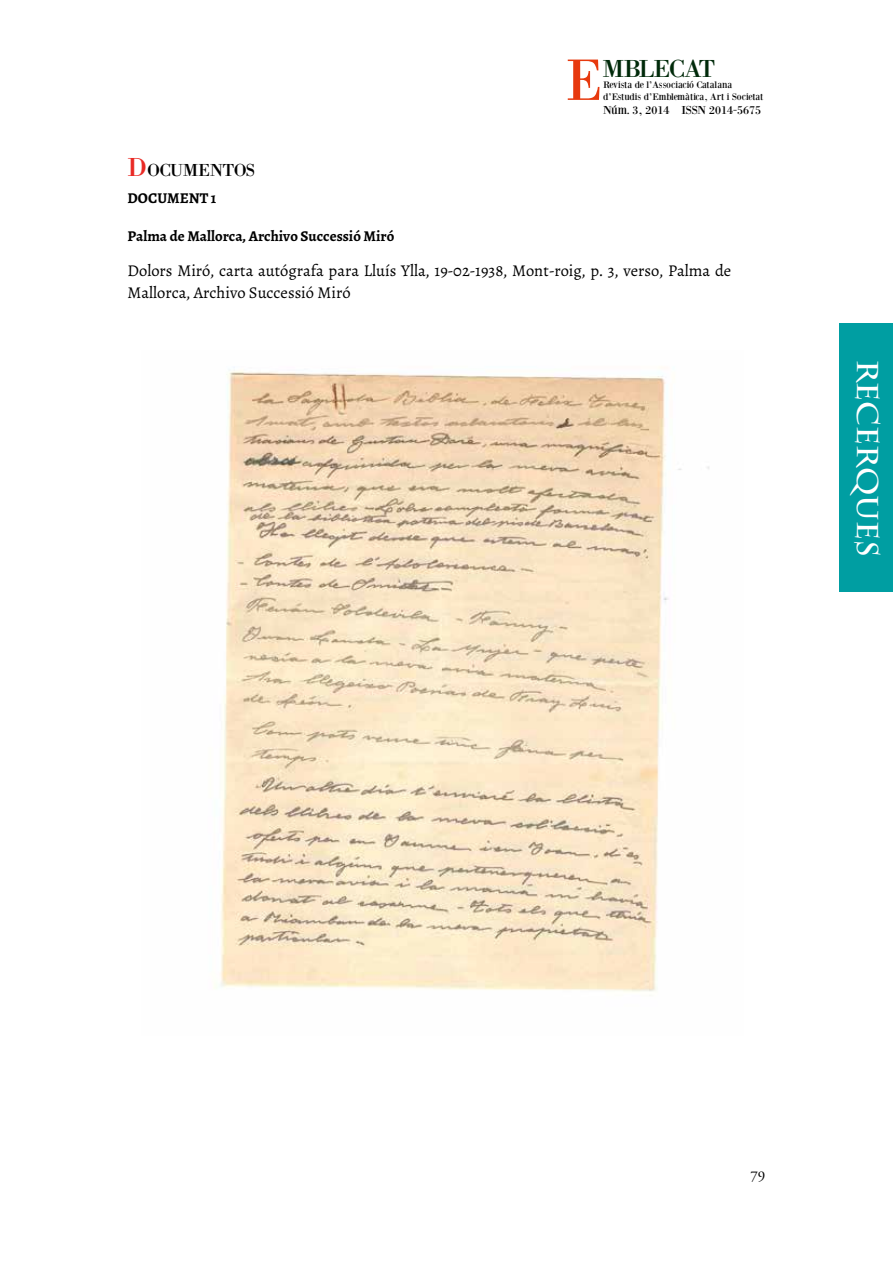
<style>
.page{position:relative;width:893px;height:1263px;background:#fff}
.page>*{position:absolute;margin:0;border:0;box-sizing:border-box;transform-origin:0 0}
.t1{font:60.45px "Bodoni XT";color:#e7390e;scale:.91 1}
.t2{font:700 30px "Charlemagne Std";color:#fff}
.t3{font:25.5px "Bodoni XT";letter-spacing:-.055em;color:#002a0a}
.t4{font:18px "Bodoni XT";letter-spacing:-.04em;color:#000}
.t5{font:16.5px/22.5px "Alegreya";color:#000}
.t6{font:700 15px "Alegreya";color:#000}
.t7{font:15px "Adobe Garamond Pro";color:#000}
.t8{font:12px "Bodoni XT";color:#000101}
.t9{font:9.75px/11.7px "Bodoni XT";color:#000101}
.s1{font-size:27px;color:#e92a25}
</style>
<div class="page">
<div style="left:839px;top:323px;width:54px;height:269px;background:#009ea2"></div>
<img style="left:214px;top:367px;width:495px;height:625px">
<h1 class="t1" style="left:566px;top:43px;width:42px">E</h1>
<h3 class="t3" style="left:603px;top:53px;width:114px">MBLECAT</h3>
<p class="t9" style="left:603px;top:79px;width:162px">Revista de l’Associació Catalana d’Estudis d’Emblemàtica, Art i Societat</p>
<p class="t8" style="left:603px;top:103px;width:159px">Núm. 3, 2014 ISSN 2014-5675</p>
<p class="t4" style="left:128px;top:159px;width:129px"><span class="s1">D</span>OCUMENTOS</p>
<p class="t6" style="left:128px;top:189px;width:90px">DOCUMENT 1</p>
<p class="t6" style="left:128px;top:226px;width:268px">Palma de Mallorca, Archivo Successió Miró</p>
<p class="t5" style="left:128px;top:259px;width:605px">Dolors Miró, carta autógrafa para Lluís Ylla, 19-02-1938, Mont-roig, p. 3, verso, Palma de<br>Mallorca, Archivo Successió Miró</p>
<h2 class="t2" style="left:885px;top:360px;width:198px;rotate:90deg">RECERQUES</h2>
<p class="t7" style="left:750px;top:1167px;width:16px">79</p>
</div>
